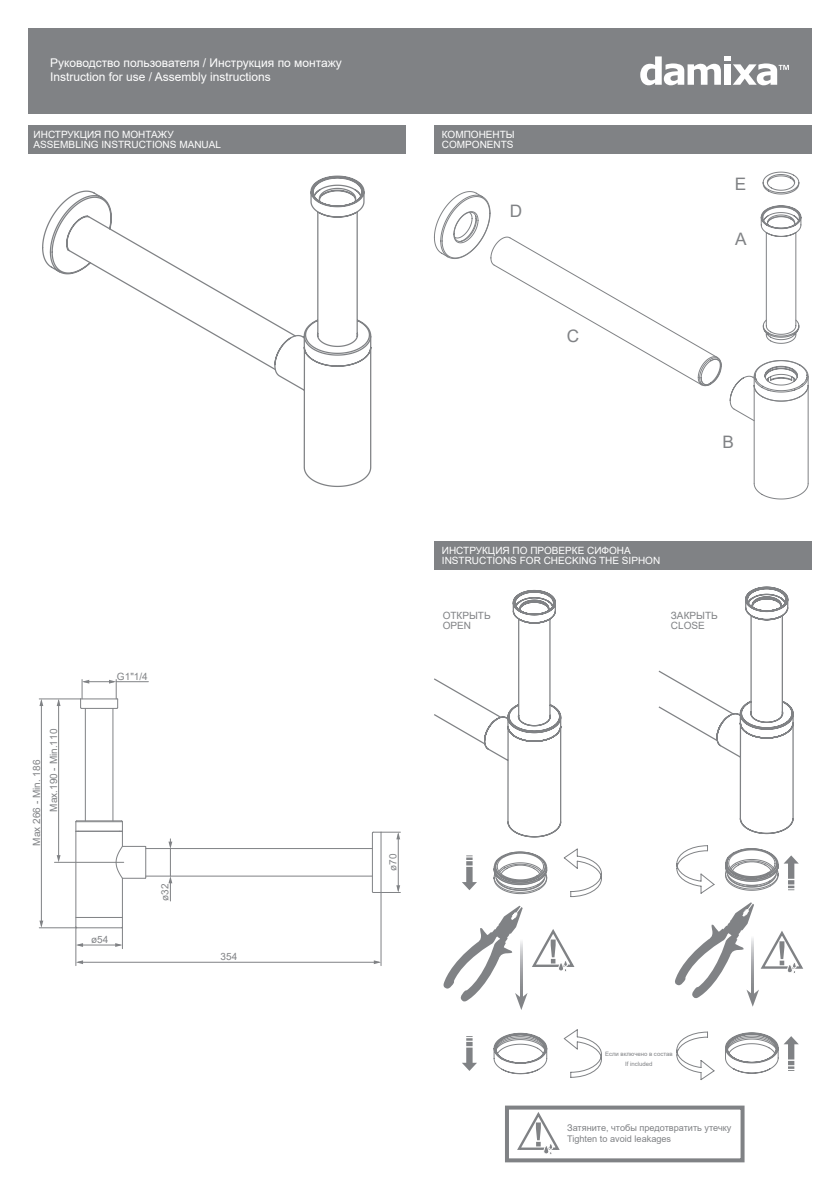
<style>
.page{position:relative;width:840px;height:1191px;background:#fff}
.page>*{position:absolute;margin:0;border:0;box-sizing:border-box;transform-origin:0 0}
.t1{font:17.2px "Arial";color:#808285}
.t2{font:12px/14.4px "Arial";color:#fff}
.t3{font:10px/10px "Arial";color:#fff}
.t4{font:10px/10px "Arial";color:#808285}
.t5{font:9.2px/11.4px "Arial";color:#808285}
.t6{font:6px/10px "Arial";color:#808285;text-align:center}
</style>
<div class="page">
<div style="left:28px;top:28px;width:783px;height:85px;background:#808285"></div>
<svg style="left:42px;top:175px;width:330px;height:312px"></svg>
<svg style="left:760px;top:205px;width:41px;height:139px"></svg>
<svg style="left:729px;top:360px;width:79px;height:140px"></svg>
<svg style="left:433px;top:191px;width:288px;height:195px"></svg>
<svg style="left:762px;top:171px;width:37px;height:24px"></svg>
<div style="left:28px;top:125px;width:377px;height:28px;background:#808285"></div>
<div style="left:434px;top:125px;width:377px;height:28px;background:#808285"></div>
<div style="left:434px;top:541px;width:377px;height:28px;background:#808285"></div>
<svg style="left:658px;top:586px;width:135px;height:248px"></svg>
<div style="left:504px;top:1105px;width:240px;height:57px;border:4px solid #808285"></div>
<svg style="left:517px;top:1112px;width:43px;height:42px"></svg>
<svg style="left:493px;top:1032px;width:54px;height:42px"></svg>
<svg style="left:493px;top:851px;width:54px;height:43px"></svg>
<svg style="left:563px;top:848px;width:39px;height:49px"></svg>
<svg style="left:434px;top:589px;width:127px;height:249px"></svg>
<div style="left:466px;top:867px;width:6px;height:16px;background:#808285"></div>
<svg style="left:462px;top:882px;width:14px;height:8px"></svg>
<svg style="left:466px;top:855px;width:6px;height:10px"></svg>
<svg style="left:563px;top:1029px;width:39px;height:49px"></svg>
<div style="left:466px;top:1047px;width:6px;height:16px;background:#808285"></div>
<svg style="left:462px;top:1062px;width:14px;height:9px"></svg>
<svg style="left:466px;top:1036px;width:6px;height:10px"></svg>
<svg style="left:443px;top:905px;width:132px;height:105px"></svg>
<svg style="left:676px;top:1031px;width:39px;height:49px"></svg>
<svg style="left:725px;top:848px;width:73px;height:43px"></svg>
<svg style="left:676px;top:845px;width:39px;height:49px"></svg>
<svg style="left:725px;top:1032px;width:73px;height:42px"></svg>
<svg style="left:675px;top:902px;width:128px;height:104px"></svg>
<svg style="left:76px;top:943px;width:7px;height:4px"></svg>
<svg style="left:76px;top:960px;width:7px;height:4px"></svg>
<svg style="left:373px;top:960px;width:7px;height:4px"></svg>
<svg style="left:57px;top:855px;width:3px;height:7px"></svg>
<svg style="left:39px;top:920px;width:4px;height:7px"></svg>
<svg style="left:57px;top:699px;width:3px;height:7px"></svg>
<svg style="left:39px;top:699px;width:4px;height:7px"></svg>
<hr style="left:41px;top:701px;width:1px;height:224px;background:#808285">
<hr style="left:58px;top:700px;width:1px;height:158px;background:#808285">
<hr style="left:75px;top:927px;width:1px;height:38px;background:#808285">
<hr style="left:78px;top:962px;width:301px;height:1px;background:#808285">
<hr style="left:78px;top:944px;width:42px;height:1px;background:#808285">
<hr style="left:39px;top:927px;width:38px;height:1px;background:#808285">
<hr style="left:39px;top:698px;width:42px;height:1px;background:#808285">
<hr style="left:380px;top:892px;width:1px;height:73px;background:#808285">
<hr style="left:397px;top:834px;width:1px;height:56px;background:#808285">
<hr style="left:76px;top:821px;width:46px;height:1px;background:#808285">
<hr style="left:77px;top:927px;width:44px;height:1px;background:#808285">
<svg style="left:115px;top:926px;width:8px;height:22px"></svg>
<svg style="left:79px;top:679px;width:40px;height:31px"></svg>
<hr style="left:81px;top:698px;width:37px;height:1px;background:#808285">
<hr style="left:75px;top:831px;width:1px;height:96px;background:#808285">
<hr style="left:85px;top:708px;width:1px;height:113px;background:#808285">
<hr style="left:112px;top:708px;width:1px;height:113px;background:#808285">
<hr style="left:122px;top:878px;width:1px;height:49px;background:#808285">
<hr style="left:76px;top:917px;width:46px;height:1px;background:#808285">
<hr style="left:146px;top:875px;width:226px;height:1px;background:#808285">
<hr style="left:146px;top:848px;width:226px;height:1px;background:#808285">
<hr style="left:76px;top:831px;width:46px;height:1px;background:#808285">
<hr style="left:76px;top:830px;width:46px;height:1px;background:#808285">
<hr style="left:77px;top:820px;width:44px;height:1px;background:#808285">
<hr style="left:371px;top:833px;width:1px;height:58px;background:#808285">
<hr style="left:380px;top:832px;width:1px;height:60px;background:#808285">
<svg style="left:75px;top:820px;width:4px;height:12px"></svg>
<svg style="left:371px;top:885px;width:29px;height:8px"></svg>
<svg style="left:371px;top:831px;width:29px;height:8px"></svg>
<svg style="left:115px;top:820px;width:31px;height:59px"></svg>
<hr style="left:54px;top:862px;width:70px;height:1px;background:#808285">
<hr style="left:116px;top:681px;width:32px;height:1px;background:#808285">
<svg style="left:168px;top:839px;width:4px;height:62px"></svg>
<svg style="left:640px;top:56px;width:148px;height:30px"></svg>
<p class="t2" style="left:50px;top:55px;width:293px">Руководство пользователя / Инструкция по монтажу<br>Instruction for use / Assembly instructions</p>
<p class="t3" style="left:34px;top:129px;width:189px">ИНСТРУКЦИЯ ПО МОНТАЖУ<br>ASSEMBLING INSTRUCTIONS MANUAL</p>
<p class="t3" style="left:441px;top:129px;width:74px">КОМПОНЕНТЫ<br>COMPONENTS</p>
<h1 class="t1" style="left:509px;top:199px;width:14px">D</h1>
<h1 class="t1" style="left:566px;top:324px;width:14px">C</h1>
<p class="t3" style="left:441px;top:545px;width:220px">ИНСТРУКЦИЯ ПО ПРОВЕРКЕ СИФОНА<br>INSTRUCTIONS FOR CHECKING THE SIPHON</p>
<h1 class="t1" style="left:734px;top:172px;width:13px">E</h1>
<h1 class="t1" style="left:734px;top:227px;width:13px">A</h1>
<h1 class="t1" style="left:722px;top:430px;width:13px">B</h1>
<p class="t4" style="left:28px;top:811px;width:84px;line-height:17.2px;text-indent:-34px;rotate:-90deg">Max 266 - Min. 186<br>Max.190 - Min.110</p>
<p class="t4" style="left:117px;top:671px;width:32px">G1"1/4</p>
<p class="t4" style="left:91px;top:934px;width:19px">ø54</p>
<p class="t4" style="left:160px;top:901px;width:19px;rotate:-90deg">ø32</p>
<p class="t4" style="left:220px;top:951px;width:18px">354</p>
<p class="t4" style="left:442px;top:610px;width:49px">ОТКРЫТЬ<br>OPEN</p>
<p class="t4" style="left:670px;top:610px;width:48px">ЗАКРЫТЬ<br>CLOSE</p>
<p class="t4" style="left:388px;top:870px;width:19px;rotate:-90deg">ø70</p>
<p class="t6" style="left:604px;top:1048px;width:69px">Если включено в состав<br>If included</p>
<p class="t5" style="left:567px;top:1121px;width:166px">Затяните, чтобы предотвратить утечку<br>Tighten to avoid leakages</p>
</div>
